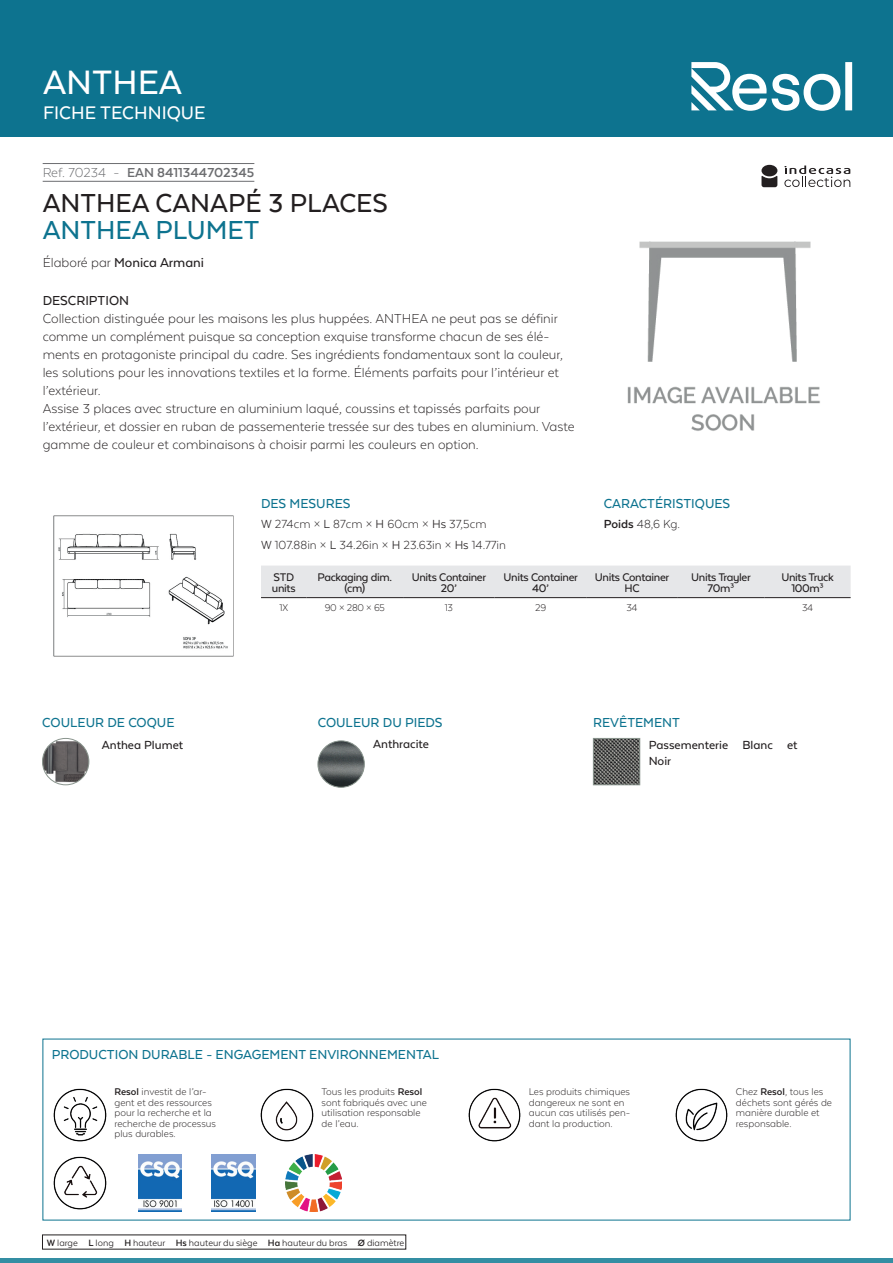
<style>
.page{position:relative;width:893px;height:1263px;background:#fff}
.page>*{position:absolute;margin:0;border:0;box-sizing:border-box;transform-origin:0 0}
.t1{font:500 39px "Texta Alt";color:#fff}
.t2{font:500 30px "Texta Alt";color:#231f20}
.t3{font:500 30px "Texta Alt";color:#0d738f}
.t4{font:500 21px "Texta Alt";color:#fff}
.t5{font:300 15px/18px "Texta Alt";color:#231f20}
.t6{font:500 15px "Texta Alt";color:#0d738f}
.t7{font:500 15px "Texta Alt";color:#231f20}
.t8{font:700 15px "Texta Alt";color:#6c6d70}
.t9{font:300 13.5px/20.4px "Texta Alt";color:#231f20}
.t10{font:500 13.5px/16.2px "Texta Alt";color:#231f20}
.t11{font:500 12.75px/10.5px "Texta Alt";letter-spacing:-.025em;color:#231f20;text-align:center}
.t12{font:300 11.25px/10.5px "Texta Alt";color:#231f20}
.t13{font:10.5px "Texta Alt";color:#231f20}
.s1{font-weight:300}
.s2{font-weight:700}
.s3{font-weight:400}
</style>
<div class="page">
<div style="left:0;top:0;width:893px;height:137px;background:#0d738f"></div>
<hr style="left:0;top:1259px;width:893px;height:4px;background:#348ea3">
<svg style="left:691px;top:62px;width:161px;height:49px"></svg>
<hr style="left:43px;top:163px;width:211px;height:1px;background:#6c6d70">
<hr style="left:43px;top:181px;width:211px;height:1px;background:#6c6d70">
<img style="left:627px;top:241px;width:193px;height:190px">
<img style="left:42px;top:738px;width:47px;height:47px;border-radius:23px">
<div style="left:42px;top:738px;width:47px;height:47px;border:1px solid #89948d;border-radius:50%"></div>
<img style="left:318px;top:741px;width:46px;height:46px;border-radius:23px">
<div style="left:318px;top:741px;width:46px;height:46px;border:1px solid #89948d;border-radius:50%"></div>
<img style="left:595px;top:740px;width:43px;height:43px">
<div style="left:593px;top:738px;width:47px;height:47px;border:1px solid #89948d"></div>
<img style="left:53px;top:515px;width:181px;height:142px">
<div style="left:261px;top:565px;width:590px;height:32px;background:#e6e7e9"></div>
<hr style="left:261px;top:597px;width:46px;height:1px;background:#231f20">
<hr style="left:307px;top:597px;width:96px;height:1px;background:#231f20">
<hr style="left:403px;top:597px;width:92px;height:1px;background:#231f20">
<hr style="left:495px;top:597px;width:92px;height:1px;background:#231f20">
<hr style="left:587px;top:597px;width:90px;height:1px;background:#231f20">
<hr style="left:677px;top:597px;width:88px;height:1px;background:#231f20">
<hr style="left:765px;top:597px;width:86px;height:1px;background:#231f20">
<img style="left:53px;top:1088px;width:54px;height:54px">
<img style="left:260px;top:1088px;width:54px;height:54px">
<img style="left:468px;top:1088px;width:53px;height:54px">
<img style="left:675px;top:1088px;width:53px;height:54px">
<img style="left:53px;top:1156px;width:54px;height:54px">
<img style="left:138px;top:1155px;width:44px;height:56px">
<img style="left:212px;top:1155px;width:43px;height:56px">
<img style="left:285px;top:1155px;width:57px;height:56px">
<div style="left:761px;top:165px;width:16px;height:11px;background:#231f20;border-radius:50%"></div>
<svg style="left:761px;top:175px;width:16px;height:12px"></svg>
<svg style="left:784px;top:165px;width:66px;height:22px"></svg>
<h1 class="t1" style="left:43px;top:62px;width:141px">ANTHEA</h1>
<h3 class="t4" style="left:43px;top:102px;width:164px">FICHE TECHNIQUE</h3>
<p class="t8" style="left:43px;top:164px;width:213px"><span class="s1">Ref. 70234 -</span> EAN 8411344702345</p>
<h2 class="t2" style="left:43px;top:188px;width:347px">ANTHEA CANAPÉ 3 PLACES</h2>
<h2 class="t3" style="left:43px;top:215px;width:218px">ANTHEA PLUMET</h2>
<p class="t7" style="left:43px;top:255px;width:163px"><span class="s1">Élaboré par</span> Monica Armani</p>
<p class="t7" style="left:43px;top:292px;width:88px">DESCRIPTION</p>
<p class="t5" style="left:43px;top:309px;width:534px">Collection distinguée pour les maisons les plus huppées. ANTHEA ne peut pas se définir comme un complément puisque sa conception exquise transforme chacun de ses élé&shy;ments en protagoniste principal du cadre. Ses ingrédients fondamentaux sont la couleur, les solutions pour les innovations textiles et la forme. Éléments parfaits pour l’intérieur et l’extérieur.<br>Assise 3 places avec structure en aluminium laqué, coussins et tapissés parfaits pour l’extérieur, et dossier en ruban de passementerie tressée sur des tubes en aluminium. Vaste gamme de couleur et combinaisons à choisir parmi les couleurs en option.</p>
<p class="t6" style="left:42px;top:714px;width:134px">COULEUR DE COQUE</p>
<p class="t10" style="left:102px;top:737px;width:83px">Anthea Plumet</p>
<p class="t6" style="left:604px;top:495px;width:128px">CARACTÉRISTIQUES</p>
<p class="t9" style="left:604px;top:514px;width:78px"><span class="s2">Poids</span> 48,6 Kg.</p>
<p class="t6" style="left:261px;top:495px;width:91px">DES MESURES</p>
<p class="t9" style="left:261px;top:514px;width:246px"><span class="s3">W</span> 274cm × <span class="s3">L</span> 87cm × <span class="s3">H</span> 60cm × <span class="s3">Hs</span> 37,5cm<br><span class="s3">W</span> 107.88in × <span class="s3">L</span> 34.26in × <span class="s3">H</span> 23.63in × <span class="s3">Hs</span> 14.77in</p>
<p class="t11" style="left:272px;top:572px;width:25px;text-align:left">STD units</p>
<p class="t11" style="left:317px;top:572px;width:76px">Packaging dim. (cm)</p>
<p class="t11" style="left:412px;top:572px;width:76px">Units Container<br>20’</p>
<p class="t11" style="left:504px;top:572px;width:76px">Units Container<br>40’</p>
<p class="t11" style="left:595px;top:572px;width:76px">Units Container<br>HC</p>
<p class="t11" style="left:691px;top:572px;width:61px">Units Trayler<br>70m³</p>
<p class="t11" style="left:781px;top:572px;width:54px">Units Truck<br>100m³</p>
<p class="t12" style="left:279px;top:602px;width:10px">1X</p>
<p class="t12" style="left:325px;top:602px;width:62px">90 × 280 × 65</p>
<p class="t12" style="left:445px;top:602px;width:10px">13</p>
<p class="t12" style="left:535px;top:602px;width:13px">29</p>
<p class="t12" style="left:626px;top:602px;width:13px">34</p>
<p class="t12" style="left:802px;top:602px;width:13px">34</p>
<p class="t6" style="left:318px;top:714px;width:126px">COULEUR DU PIEDS</p>
<p class="t10" style="left:373px;top:736px;width:57px">Anthracite</p>
<p class="t6" style="left:593px;top:714px;width:88px">REVÊTEMENT</p>
<p class="t10" style="left:649px;top:736px;width:150px">Passementerie Blanc et<br>Noir</p>
<p class="t6" style="left:52px;top:1047px;width:389px">PRODUCTION DURABLE - ENGAGEMENT ENVIRONNEMENTAL</p>
<p class="t12" style="left:114px;top:1086px;width:103px"><span class="s2">Resol</span> investit de l’ar&shy;gent et des ressources pour la recherche et la recherche de processus plus durables.</p>
<p class="t12" style="left:322px;top:1086px;width:107px">Tous les produits <span class="s2">Resol </span>sont fabriqués avec une utilisation responsable de l’eau.</p>
<p class="t12" style="left:529px;top:1086px;width:103px">Les produits chimiques dangereux ne sont en aucun cas utilisés pen&shy;dant la production.</p>
<p class="t12" style="left:736px;top:1086px;width:98px">Chez <span class="s2">Resol</span>, tous les déchets sont gérés de manière durable et responsable.</p>
<p class="t13" style="left:47px;top:1237px;width:359px"><span class="s2">W</span> large <span class="s2">L</span> long <span class="s2">H</span> hauteur <span class="s2">Hs</span> hauteur du siège <span class="s2">Ha</span> hauteur du bras <span class="s2">Ø</span> diamètre</p>
</div>
